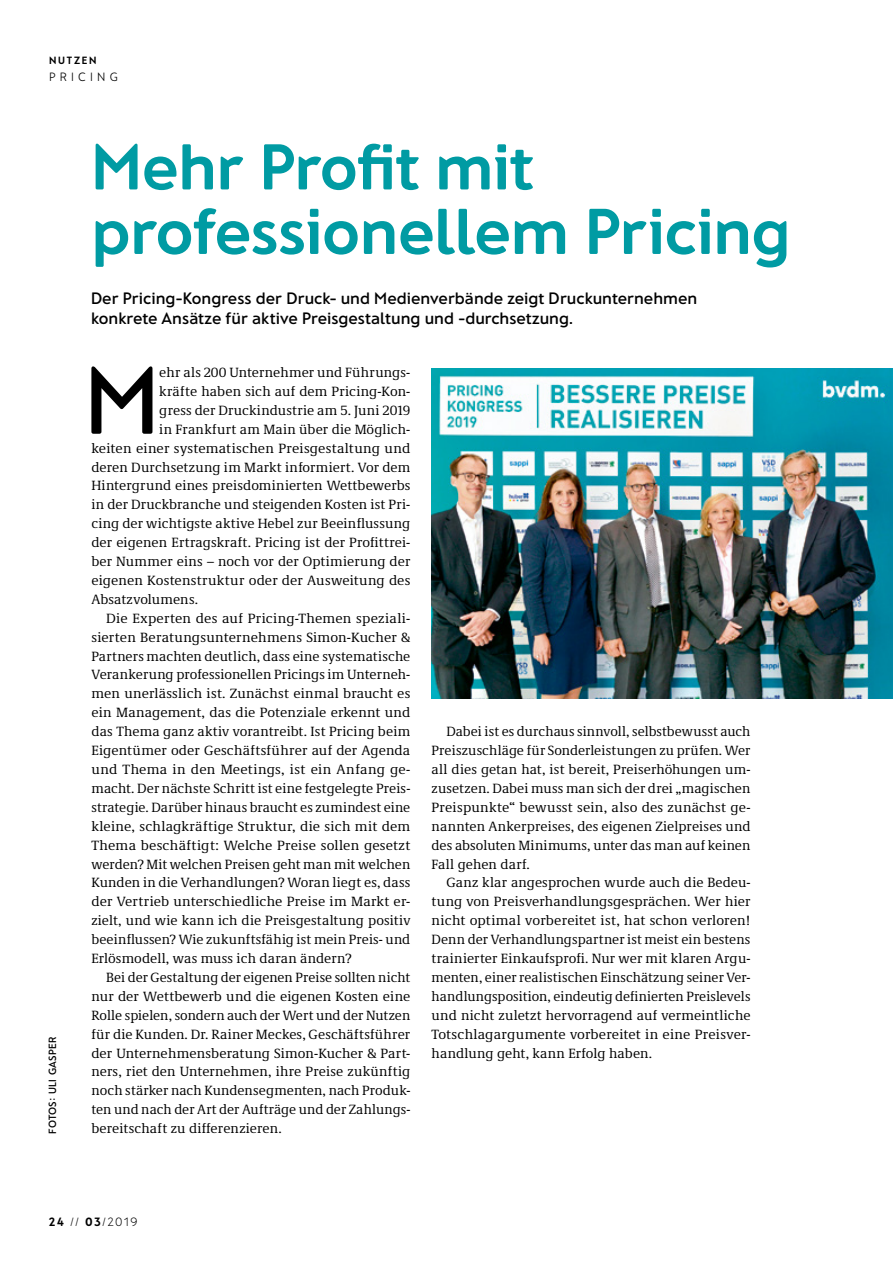
<style>
.page{position:relative;width:893px;height:1263px;background:#fff}
.page>*{position:absolute;margin:0;border:0;box-sizing:border-box;transform-origin:0 0}
.t1{font:600 94.8px "Franz Sans";color:#000}
.t2{font:700 64.5px/64.5px "Franz Sans";letter-spacing:-.01em;color:#009ba3}
.t3{font:600 16.5px/20.4px "Franz Sans";color:#000}
.t4{font:13.8px/18.9px "Demos Next Pro";letter-spacing:.01em;color:#000;text-align:justify}
.t5{font:200 12px "Franz Sans";color:#000}
.t6{font:300 12px "Franz Sans";letter-spacing:.36em;color:#000}
.t7{font:600 10.5px "Franz Sans";letter-spacing:.04em;color:#000}
.t8{font:700 10.5px "Franz Sans";letter-spacing:.175em;color:#000}
.s1{font-weight:700}
</style>
<div class="page">
<img style="left:432px;top:368px;width:461px;height:330px">
<p class="t8" style="left:49px;top:55px;width:49px">NUTZEN</p>
<p class="t6" style="left:49px;top:70px;width:71px">PRICING</p>
<p class="t7" style="left:47px;top:1133px;width:99px;rotate:-90deg">FOTOS: ULI GASPER</p>
<h2 class="t2" style="left:91px;top:135px;width:701px">Mehr Profit mit professionellem Pricing</h2>
<p class="t3" style="left:91px;top:288px;width:608px">Der Pricing-Kongress der Druck- und Medienverbände zeigt Druckunternehmen konkrete Ansätze für aktive Preisgestaltung und -durchsetzung.</p>
<h1 class="t1" style="left:85px;top:348px;width:76px">M</h1>
<p class="t4" style="left:159px;top:362px;width:253px">ehr als 200 Unternehmer und Führungs-</p>
<p class="t4" style="left:159px;top:381px;width:253px">kräfte haben sich auf dem Pricing-Kon-</p>
<p class="t4" style="left:159px;top:400px;width:252px">gress der Druckindustrie am 5. Juni 2019</p>
<p class="t4" style="left:159px;top:419px;width:253px">in Frankfurt am Main über die Möglich-</p>
<p class="t4" style="left:91px;top:438px;width:320px">keiten einer systematischen Preisgestaltung und</p>
<p class="t4" style="left:91px;top:457px;width:320px">deren Durchsetzung im Markt informiert. Vor dem</p>
<p class="t4" style="left:91px;top:476px;width:320px">Hintergrund eines preisdominierten Wettbewerbs</p>
<p class="t4" style="left:91px;top:495px;width:320px">in der Druckbranche und steigenden Kosten ist Pri-</p>
<p class="t4" style="left:91px;top:513px;width:320px">cing der wichtigste aktive Hebel zur Beeinflussung</p>
<p class="t4" style="left:91px;top:532px;width:320px">der eigenen Ertragskraft. Pricing ist der Profittrei-</p>
<p class="t4" style="left:91px;top:551px;width:320px">ber Nummer eins – noch vor der Optimierung der</p>
<p class="t4" style="left:91px;top:570px;width:320px">eigenen Kostenstruktur oder der Ausweitung des</p>
<p class="t4" style="left:91px;top:589px;width:108px">Absatzvolumens.</p>
<p class="t4" style="left:106px;top:608px;width:306px">Die Experten des auf Pricing-Themen speziali-</p>
<p class="t4" style="left:91px;top:627px;width:320px">sierten Beratungsunternehmens Simon-Kucher &amp;</p>
<p class="t4" style="left:91px;top:646px;width:320px">Partners machten deutlich, dass eine systematische</p>
<p class="t4" style="left:91px;top:665px;width:320px">Verankerung professionellen Pricings im Unterneh-</p>
<p class="t4" style="left:91px;top:684px;width:320px">men unerlässlich ist. Zunächst einmal braucht es</p>
<p class="t4" style="left:91px;top:702px;width:320px">ein Management, das die Potenziale erkennt und</p>
<p class="t4" style="left:91px;top:721px;width:320px">das Thema ganz aktiv vorantreibt. Ist Pricing beim</p>
<p class="t4" style="left:91px;top:740px;width:320px">Eigentümer oder Geschäftsführer auf der Agenda</p>
<p class="t4" style="left:91px;top:759px;width:320px">und Thema in den Meetings, ist ein Anfang ge-</p>
<p class="t4" style="left:91px;top:778px;width:320px">macht. Der nächste Schritt ist eine festgelegte Preis-</p>
<p class="t4" style="left:91px;top:797px;width:320px">strategie. Darüber hinaus braucht es zumindest eine</p>
<p class="t4" style="left:91px;top:816px;width:320px">kleine, schlagkräftige Struktur, die sich mit dem</p>
<p class="t4" style="left:91px;top:835px;width:320px">Thema beschäftigt: Welche Preise sollen gesetzt</p>
<p class="t4" style="left:91px;top:854px;width:320px">werden? Mit welchen Preisen geht man mit welchen</p>
<p class="t4" style="left:91px;top:873px;width:320px">Kunden in die Verhandlungen? Woran liegt es, dass</p>
<p class="t4" style="left:91px;top:891px;width:320px">der Vertrieb unterschiedliche Preise im Markt er-</p>
<p class="t4" style="left:91px;top:910px;width:320px">zielt, und wie kann ich die Preisgestaltung positiv</p>
<p class="t4" style="left:91px;top:929px;width:320px">beeinflussen? Wie zukunftsfähig ist mein Preis- und</p>
<p class="t4" style="left:91px;top:948px;width:262px">Erlösmodell, was muss ich daran ändern?</p>
<p class="t4" style="left:106px;top:967px;width:305px">Bei der Gestaltung der eigenen Preise sollten nicht</p>
<p class="t4" style="left:91px;top:986px;width:320px">nur der Wettbewerb und die eigenen Kosten eine</p>
<p class="t4" style="left:91px;top:1005px;width:320px">Rolle spielen, sondern auch der Wert und der Nutzen</p>
<p class="t4" style="left:91px;top:1024px;width:320px">für die Kunden. Dr. Rainer Meckes, Geschäftsführer</p>
<p class="t4" style="left:91px;top:1043px;width:320px">der Unternehmensberatung Simon-Kucher &amp; Part-</p>
<p class="t4" style="left:91px;top:1062px;width:320px">ners, riet den Unternehmen, ihre Preise zukünftig</p>
<p class="t4" style="left:91px;top:1080px;width:320px">noch stärker nach Kundensegmenten, nach Produk-</p>
<p class="t4" style="left:91px;top:1099px;width:320px">ten und nach der Art der Aufträge und der Zahlungs-</p>
<p class="t4" style="left:91px;top:1118px;width:192px">bereitschaft zu differenzieren.</p>
<p class="t4" style="left:432px;top:721px;width:320px;text-indent:15px">Dabei ist es durchaus sinnvoll, selbstbewusst auch Preiszuschläge für Sonderleistungen zu prüfen. Wer all dies getan hat, ist bereit, Preiserhöhungen um&shy;zusetzen. Dabei muss man sich der drei „magischen Preispunkte“ bewusst sein, also des zunächst ge&shy;nannten Ankerpreises, des eigenen Zielpreises und des absoluten Minimums, unter das man auf keinen Fall gehen darf.</p>
<p class="t4" style="left:432px;top:873px;width:320px;text-indent:15px">Ganz klar angesprochen wurde auch die Bedeu&shy;tung von Preisverhandlungsgesprächen. Wer hier nicht optimal vorbereitet ist, hat schon verloren!<br>Denn der Verhandlungspartner ist meist ein bestens trainierter Einkaufsprofi. Nur wer mit klaren Argu&shy;menten, einer realistischen Einschätzung seiner Ver&shy;handlungsposition, eindeutig definierten Preislevels und nicht zuletzt hervorragend auf vermeintliche Totschlagargumente vorbereitet in eine Preisver&shy;handlung geht, kann Erfolg haben.</p>
<p class="t5" style="left:49px;top:1215px;width:90px"><span class="s1">24</span> // <span class="s1">03</span>/2019</p>
</div>
